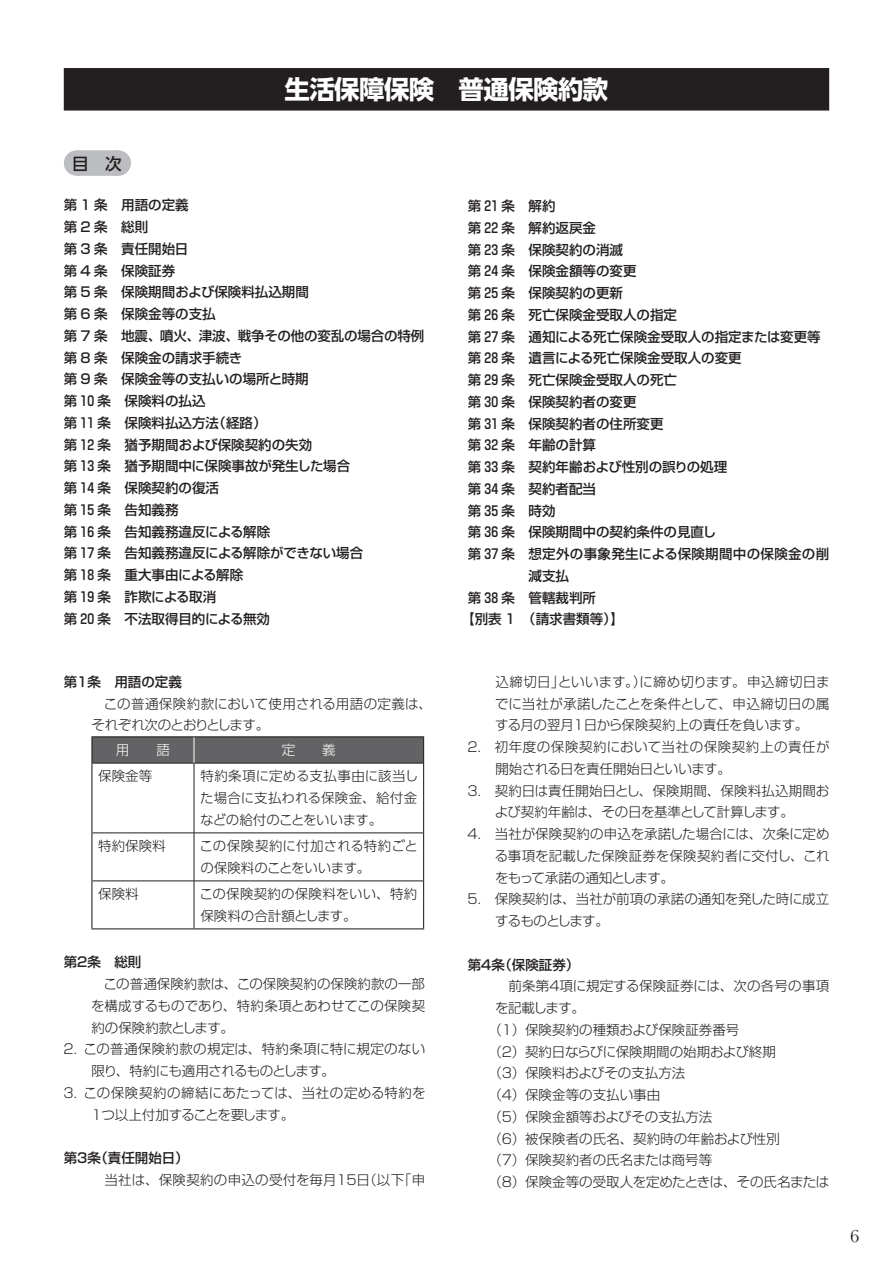
<style>
.page{position:relative;width:893px;height:1263px;background:#fff}
.page>*{position:absolute;margin:0;border:0;box-sizing:border-box;transform-origin:0 0}
.t1{font:700 25.5px "UD Shin Go Pr 6 N";letter-spacing:-.025em;color:#fff}
.t2{font:18.6px "Baskerville";color:#231f20}
.t3{font:500 16.5px "UD Shin Go Pr 6 N";color:#231f20}
.t4{font:500 13.5px/21.8px "Shin Go Pr 6";color:#231f20}
.t5{font:300 13.5px/21.8px "Shin Go Pr 6";color:#231f20}
.t6{font:300 13.5px/21.8px "UD Shin Go Pr 6 N";color:#231f20}
.t7{font:300 13.5px "Shin Go Pr 6";letter-spacing:.02em;color:#231f20}
.t8{font:300 13.5px "Shin Go Pr 6";letter-spacing:-.05em;color:#231f20}
.t9{font:300 13.5px "Shin Go Pr 6";letter-spacing:.025em;color:#231f20}
.t10{font:300 13.5px "Shin Go Pr 6";letter-spacing:.035em;color:#231f20}
.t11{font:300 13.5px "Shin Go Pr 6";letter-spacing:.04em;color:#231f20}
.t12{font:500 13.5px "Shin Go Pr 6";letter-spacing:.025em;color:#231f20}
.t13{font:300 13.5px "Shin Go Pr 6";letter-spacing:-.025em;color:#231f20}
.t14{font:300 13.5px "Shin Go Pr 6";letter-spacing:-.02em;color:#231f20}
.t15{font:300 13.5px "Shin Go Pr 6";letter-spacing:-.035em;color:#231f20}
.t16{font:300 13.5px "Shin Go Pr 6";letter-spacing:-.04em;color:#231f20}
.t17{font:300 13.5px "Shin Go Pr 6";letter-spacing:-.06em;color:#231f20}
.t18{font:300 13.5px "Shin Go Pr 6";color:#fff}
</style>
<div class="page">
<hr style="left:91px;top:736px;width:103px;height:1px;background:#231f20">
<hr style="left:194px;top:736px;width:230px;height:1px;background:#231f20">
<hr style="left:91px;top:763px;width:1px;height:70px;background:#231f20">
<hr style="left:423px;top:763px;width:1px;height:70px;background:#231f20">
<hr style="left:91px;top:833px;width:1px;height:48px;background:#231f20">
<hr style="left:423px;top:833px;width:1px;height:48px;background:#231f20">
<hr style="left:91px;top:881px;width:1px;height:47px;background:#231f20">
<hr style="left:423px;top:881px;width:1px;height:47px;background:#231f20">
<hr style="left:91px;top:928px;width:103px;height:1px;background:#231f20">
<hr style="left:194px;top:928px;width:230px;height:1px;background:#231f20">
<hr style="left:92px;top:763px;width:102px;height:1px;background:#231f20">
<hr style="left:194px;top:763px;width:229px;height:1px;background:#231f20">
<hr style="left:194px;top:763px;width:1px;height:70px;background:#231f20">
<hr style="left:92px;top:833px;width:102px;height:1px;background:#231f20">
<hr style="left:194px;top:833px;width:229px;height:1px;background:#231f20">
<hr style="left:194px;top:833px;width:1px;height:48px;background:#231f20">
<hr style="left:92px;top:881px;width:102px;height:1px;background:#231f20">
<hr style="left:194px;top:881px;width:229px;height:1px;background:#231f20">
<hr style="left:194px;top:881px;width:1px;height:47px;background:#231f20">
<svg style="left:91px;top:737px;width:333px;height:26px"></svg>
<div style="left:77px;top:150px;width:40px;height:26px;background:#bcbdc0"></div>
<svg style="left:97px;top:150px;width:21px;height:26px"></svg>
<div style="left:64px;top:68px;width:765px;height:43px;background:#231f20"></div>
<h1 class="t1" style="left:285px;top:68px;width:325px">生活保障保険　普通保険約款</h1>
<p class="t3" style="left:72px;top:150px;width:51px">目　次</p>
<p class="t4" style="left:64px;top:194px;width:362px">第１条 用語の定義<br>第２条 総則<br>第３条 責任開始日<br>第４条 保険証券<br>第５条 保険期間および保険料払込期間<br>第６条 保険金等の支払<br>第７条 地震、噴火、津波、戦争その他の変乱の場合の特例第８条 保険金の請求手続き<br>第９条 保険金等の支払いの場所と時期<br>第 10 条 保険料の払込<br>第 11 条 保険料払込方法（経路）<br>第 12 条 猶予期間および保険契約の失効<br>第 13 条 猶予期間中に保険事故が発生した場合<br>第 14 条 保険契約の復活<br>第 15 条 告知義務<br>第 16 条 告知義務違反による解除<br>第 17 条 告知義務違反による解除ができない場合<br>第 18 条 重大事由による解除<br>第 19 条 詐欺による取消<br>第 20 条 不法取得目的による無効</p>
<p class="t4" style="left:468px;top:194px;width:89px">第21条 解約</p>
<p class="t4" style="left:468px;top:216px;width:130px">第 22 条 解約返戻金</p>
<p class="t4" style="left:468px;top:238px;width:157px">第 23 条 保険契約の消滅</p>
<p class="t4" style="left:468px;top:260px;width:170px">第 24 条 保険金額等の変更</p>
<p class="t4" style="left:468px;top:281px;width:157px">第 25 条 保険契約の更新</p>
<p class="t4" style="left:468px;top:303px;width:211px">第 26 条 死亡保険金受取人の指定</p>
<p class="t4" style="left:468px;top:325px;width:354px">第 27 条 通知による死亡保険金受取人の指定または変更等</p>
<p class="t4" style="left:468px;top:347px;width:275px">第 28 条 遺言による死亡保険金受取人の変更</p>
<p class="t4" style="left:468px;top:368px;width:211px">第 29 条 死亡保険金受取人の死亡</p>
<p class="t4" style="left:468px;top:390px;width:170px">第 30 条 保険契約者の変更</p>
<p class="t4" style="left:468px;top:412px;width:197px">第 31 条 保険契約者の住所変更</p>
<p class="t4" style="left:468px;top:434px;width:130px">第 32 条 年齢の計算</p>
<p class="t4" style="left:468px;top:455px;width:261px">第 33 条 契約年齢および性別の誤りの処理</p>
<p class="t4" style="left:468px;top:477px;width:130px">第 34 条 契約者配当</p>
<p class="t4" style="left:468px;top:499px;width:89px">第35条 時効</p>
<p class="t4" style="left:468px;top:521px;width:250px">第 36 条 保険期間中の契約条件の見直し</p>
<p class="t12" style="left:468px;top:543px;width:363px">第 37 条 想定外の事象発生による保険期間中の保険金の削</p>
<p class="t4" style="left:528px;top:564px;width:42px">減支払</p>
<p class="t4" style="left:468px;top:586px;width:130px">第 38 条 管轄裁判所</p>
<p class="t4" style="left:461px;top:608px;width:164px">【別表１（請求書類等）】</p>
<p class="t4" style="left:64px;top:670px;width:120px">第１条　用語の定義</p>
<p class="t5" style="left:91px;top:691px;width:343px">　この普通保険約款において使用される用語の定義は、それぞれ次のとおりとします。</p>
<p class="t18" style="left:116px;top:739px;width:55px">用　　語</p>
<p class="t18" style="left:282px;top:739px;width:55px">定　　義</p>
<p class="t5" style="left:98px;top:764px;width:55px">保険金等</p>
<p class="t6" style="left:200px;top:765px;width:220px;text-align:justify">特約条項に定める支払事由に該当した場合に支払われる保険金、給付金などの給付のことをいいます。</p>
<p class="t5" style="left:98px;top:834px;width:69px">特約保険料</p>
<p class="t6" style="left:200px;top:835px;width:220px">この保険契約に付加される特約ごとの保険料のことをいいます。</p>
<p class="t5" style="left:98px;top:882px;width:42px">保険料</p>
<p class="t6" style="left:200px;top:883px;width:219px">この保険契約の保険料をいい、特約保険料の合計額とします。</p>
<p class="t4" style="left:64px;top:950px;width:79px">第２条　総則</p>
<p class="t5" style="left:91px;top:972px;width:336px">　この普通保険約款は、この保険契約の保険約款の一部</p>
<p class="t5" style="left:91px;top:994px;width:336px">を構成するものであり、特約条項とあわせてこの保険契</p>
<p class="t5" style="left:91px;top:1015px;width:144px">約の保険約款とします。</p>
<p class="t9" style="left:62px;top:1038px;width:365px">２．この普通保険約款の規定は、特約条項に特に規定のない</p>
<p class="t8" style="left:91px;top:1060px;width:245px">限り、特約にも適用されるものとします。</p>
<p class="t10" style="left:62px;top:1081px;width:365px">３．この保険契約の締結にあたっては、当社の定める特約を</p>
<p class="t16" style="left:91px;top:1103px;width:204px">1つ以上付加することを要します。</p>
<p class="t4" style="left:64px;top:1146px;width:126px">第３条（責任開始日）</p>
<p class="t7" style="left:91px;top:1168px;width:336px">　当社は、保険契約の申込の受付を毎月15日（以下「申</p>
<p class="t7" style="left:495px;top:671px;width:336px">込締切日」といいます。）に締め切ります。申込締切日ま</p>
<p class="t5" style="left:495px;top:691px;width:336px">でに当社が承諾したことを条件として、申込締切日の属</p>
<p class="t13" style="left:495px;top:714px;width:315px">する月の翌月1日から保険契約上の責任を負います。</p>
<p class="t11" style="left:466px;top:736px;width:365px">２． 初年度の保険契約において当社の保険契約上の責任が</p>
<p class="t15" style="left:495px;top:758px;width:237px">開始される日を責任開始日といいます。</p>
<p class="t5" style="left:466px;top:778px;width:365px">３． 契約日は責任開始日とし、保険期間、保険料払込期間お</p>
<p class="t14" style="left:495px;top:801px;width:300px">よび契約年齢は、その日を基準として計算します。</p>
<p class="t5" style="left:466px;top:822px;width:365px">４． 当社が保険契約の申込を承諾した場合には、次条に定め</p>
<p class="t5" style="left:495px;top:844px;width:336px">る事項を記載した保険証券を保険契約者に交付し、これ</p>
<p class="t8" style="left:495px;top:866px;width:181px">をもって承諾の通知とします。</p>
<p class="t5" style="left:466px;top:887px;width:365px">５． 保険契約は、当社が前項の承諾の通知を発した時に成立</p>
<p class="t17" style="left:495px;top:910px;width:115px">するものとします。</p>
<p class="t4" style="left:468px;top:953px;width:113px">第４条（保険証券）</p>
<p class="t5" style="left:495px;top:974px;width:336px">　前条第４項に規定する保険証券には、次の各号の事項</p>
<p class="t5" style="left:495px;top:996px;width:92px">を記載します。</p>
<p class="t5" style="left:489px;top:1018px;width:252px">（１）保険契約の種類および保険証券番号</p>
<p class="t5" style="left:489px;top:1039px;width:289px">（２）契約日ならびに保険期間の始期および終期</p>
<p class="t5" style="left:489px;top:1061px;width:198px">（３）保険料およびその支払方法</p>
<p class="t5" style="left:489px;top:1083px;width:173px">（４）保険金等の支払い事由</p>
<p class="t5" style="left:489px;top:1105px;width:225px">（５）保険金額等およびその支払方法</p>
<p class="t5" style="left:489px;top:1126px;width:293px">（６）被保険者の氏名、契約時の年齢および性別</p>
<p class="t5" style="left:489px;top:1148px;width:225px">（７）保険契約者の氏名または商号等</p>
<p class="t5" style="left:489px;top:1170px;width:342px">（８）保険金等の受取人を定めたときは、その氏名または</p>
<h2 class="t2" style="left:850px;top:1224px;width:11px">6</h2>
</div>
